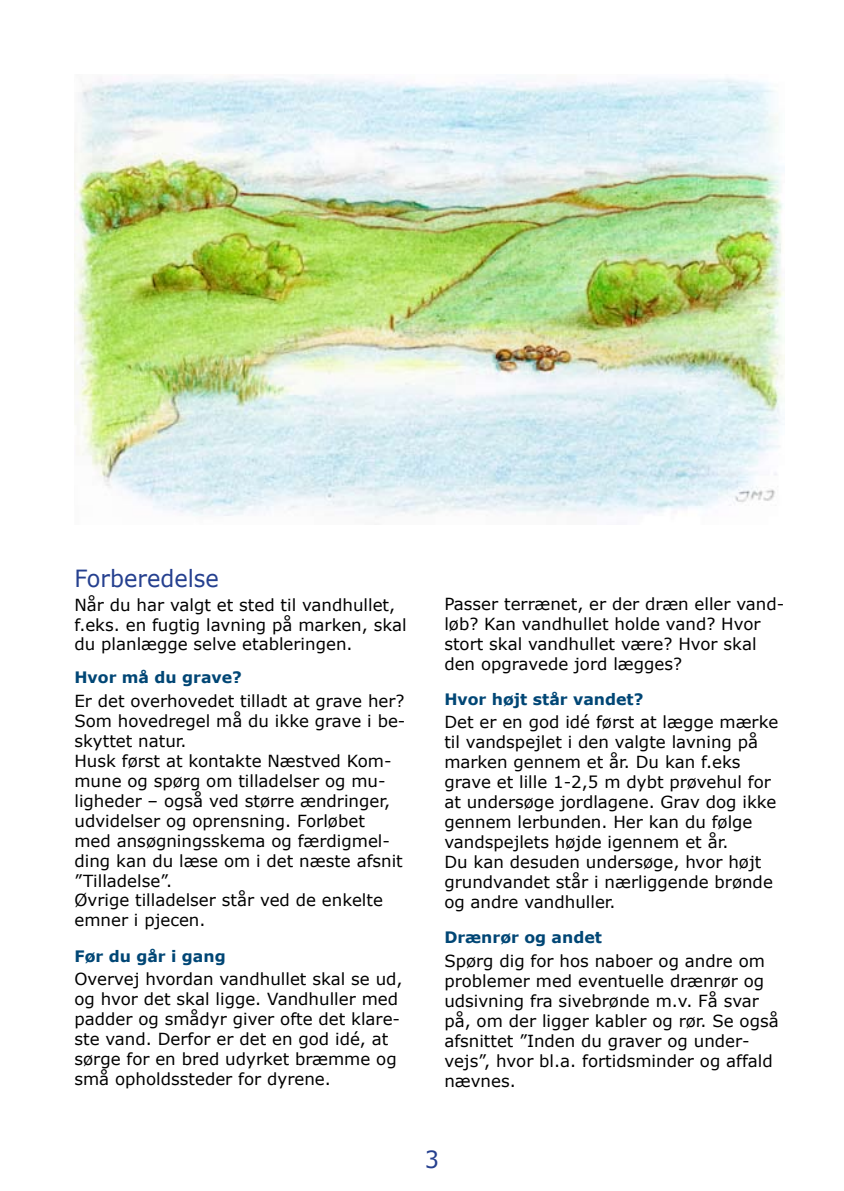
<style>
.page{position:relative;width:844px;height:1191px;background:#fff}
.page>*{position:absolute;margin:0;border:0;box-sizing:border-box;transform-origin:0 0}
.t1{font:23.62px "Verdana";color:#25408f;scale:.95 1}
.t2{font:16.62px/19.9px "Verdana";color:#000}
.t3{font:700 15.75px "Verdana";color:#004675}
</style>
<div class="page">
<img style="left:74px;top:76px;width:709px;height:442px">
<h1 class="t1" style="left:74px;top:563px;width:154px">Forberedelse</h1>
<p class="t2" style="left:74px;top:594px;width:334px">Når du har valgt et sted til vandhullet, f.eks. en fugtig lavning på marken, skal du planlægge selve etableringen.</p>
<p class="t3" style="left:74px;top:667px;width:169px">Hvor må du grave?</p>
<p class="t2" style="left:74px;top:690px;width:332px">Er det overhovedet tilladt at grave her?<br>Som hovedregel må du ikke grave i be&shy;skyttet natur.<br>Husk først at kontakte Næstved Kom&shy;mune og spørg om tilladelser og mu&shy;ligheder – også ved større ændringer, udvidelser og oprensning. Forløbet<br>med ansøgningsskema og færdigmel&shy;ding kan du læse om i det næste afsnit ”Tilladelse”.<br>Øvrige tilladelser står ved de enkelte emner i pjecen.</p>
<p class="t3" style="left:74px;top:946px;width:153px">Før du går i gang</p>
<p class="t2" style="left:74px;top:968px;width:329px">Overvej hvordan vandhullet skal se ud, og hvor det skal ligge. Vandhuller med padder og smådyr giver ofte det klare&shy;ste vand. Derfor er det en god idé, at sørge for en bred udyrket bræmme og små opholdssteder for dyrene.</p>
<p class="t2" style="left:444px;top:593px;width:341px">Passer terrænet, er der dræn eller vand&shy;løb? Kan vandhullet holde vand? Hvor stort skal vandhullet være? Hvor skal den opgravede jord lægges?</p>
<p class="t3" style="left:444px;top:689px;width:201px">Hvor højt står vandet?</p>
<p class="t2" style="left:444px;top:712px;width:335px">Det er en god idé først at lægge mærke til vandspejlet i den valgte lavning på marken gennem et år. Du kan f.eks grave et lille 1-2,5 m dybt prøvehul for at undersøge jordlagene. Grav dog ikke gennem lerbunden. Her kan du følge vandspejlets højde igennem et år.<br>Du kan desuden undersøge, hvor højt grundvandet står i nærliggende brønde og andre vandhuller.</p>
<p class="t3" style="left:444px;top:927px;width:159px">Drænrør og andet</p>
<p class="t2" style="left:444px;top:950px;width:336px">Spørg dig for hos naboer og andre om problemer med eventuelle drænrør og udsivning fra sivebrønde m.v. Få svar på, om der ligger kabler og rør. Se også afsnittet ”Inden du graver og under&shy;vejs”, hvor bl.a. fortidsminder og affald nævnes.</p>
<h1 class="t1" style="left:424px;top:1144px;width:17px">3</h1>
</div>
